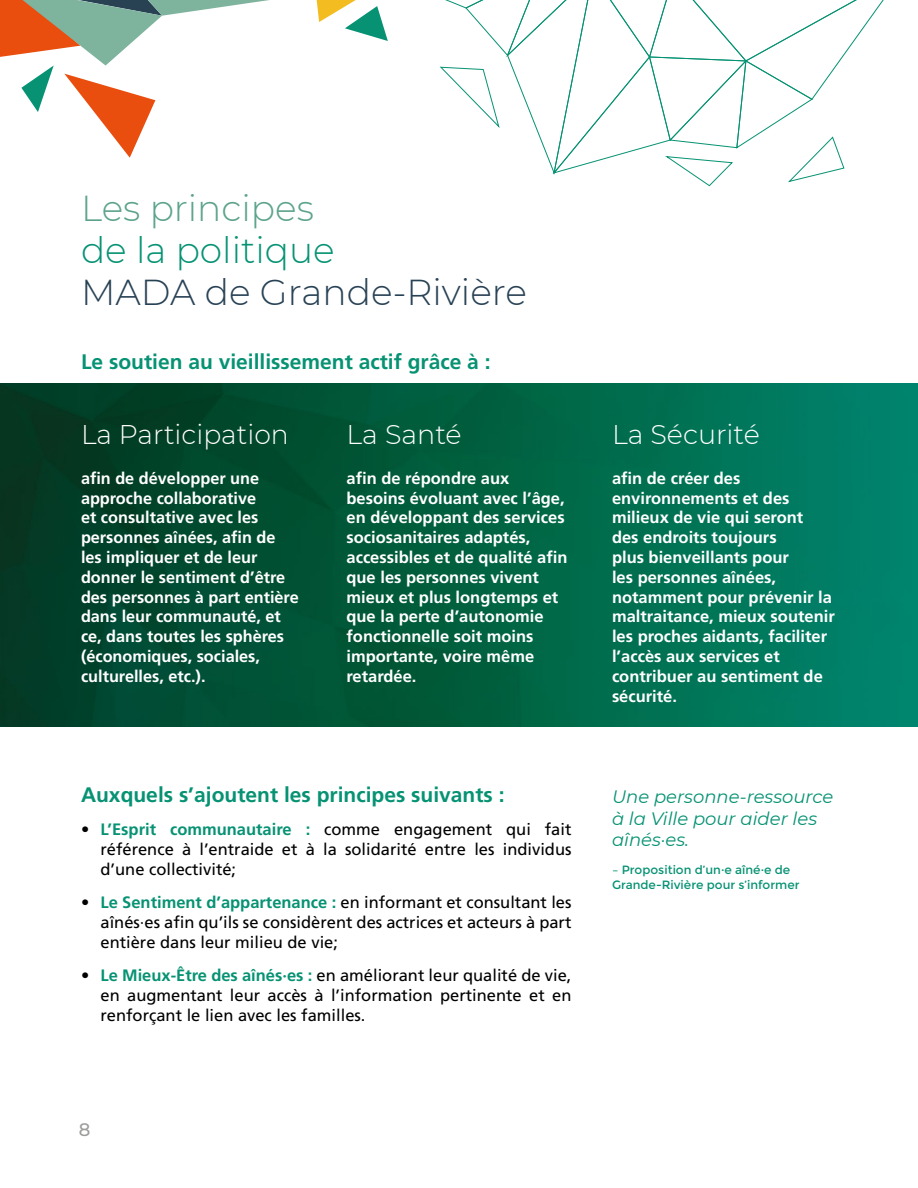
<style>
.page{position:relative;width:918px;height:1188px;background:#fff}
.page>*{position:absolute;margin:0;border:0;box-sizing:border-box;transform-origin:0 0}
.t1{font:300 36px "Montserrat";color:#284255}
.t2{font:300 36px "Montserrat";color:#069273}
.t3{font:300 36px "Montserrat";color:#5ca38c}
.t4{font:300 27px "Montserrat";color:#fff}
.t5{font:700 21px "Frutiger";color:#069273}
.t6{font:italic 18px/21.6px "Montserrat";color:#069273}
.t7{font:500 18px "Montserrat";color:#9d9d9c}
.t8{font:700 16.5px/19.8px "Frutiger";color:#fff}
.t9{font:16.5px/19.8px "Frutiger";color:#000;text-align:justify}
.t10{font:12px/14.4px "Montserrat";color:#069273}
.s1{font-weight:700;color:#069273}
</style>
<div class="page">
<img style="left:0;top:384px;width:918px;height:343px">
<svg style="left:0;top:0;width:269px;height:158px"></svg>
<svg style="left:317px;top:0;width:567px;height:187px"></svg>
<h1 class="t3" style="left:81px;top:184px;width:234px">Les principes</h1>
<h1 class="t2" style="left:81px;top:226px;width:255px">de la politique</h1>
<h1 class="t1" style="left:81px;top:268px;width:448px">MADA de Grande-Rivière</h1>
<p class="t5" style="left:81px;top:350px;width:411px">Le soutien au vieillissement actif grâce à :</p>
<h2 class="t4" style="left:81px;top:416px;width:209px">La Participation</h2>
<p class="t8" style="left:81px;top:468px;width:219px">afin de développer une approche collaborative<br>et consultative avec les personnes aînées, afin de les impliquer et de leur donner le sentiment d’être des personnes à part entière dans leur communauté, et ce, dans toutes les sphères (économiques, sociales, culturelles, etc.).</p>
<h2 class="t4" style="left:346px;top:416px;width:117px">La Santé</h2>
<p class="t8" style="left:346px;top:468px;width:222px">afin de répondre aux besoins évoluant avec l’âge, en développant des services sociosanitaires adaptés, accessibles et de qualité afin que les personnes vivent mieux et plus longtemps et que la perte d’autonomie fonctionnelle soit moins importante, voire même retardée.</p>
<p class="t5" style="left:81px;top:783px;width:425px">Auxquels s’ajoutent les principes suivants :</p>
<p class="t9" style="left:101px;top:820px;width:473px;text-indent:-20px">• <span class="s1">L’Esprit communautaire :</span> comme engagement qui fait référence à l’entraide et à la solidarité entre les individus d’une collectivité;</p>
<p class="t9" style="left:101px;top:893px;width:473px;text-indent:-20px">• <span class="s1">Le Sentiment d’appartenance :</span> en informant et consultant les aînés·es afin qu’ils se considèrent des actrices et acteurs à part entière dans leur milieu de vie;</p>
<p class="t9" style="left:101px;top:965px;width:473px;text-indent:-20px">• <span class="s1">Le Mieux-Être des aînés·es :</span> en améliorant leur qualité de vie, en augmentant leur accès à l’information pertinente et en renforçant le lien avec les familles.</p>
<p class="t7" style="left:79px;top:1117px;width:13px">8</p>
<h2 class="t4" style="left:612px;top:416px;width:149px">La Sécurité</h2>
<p class="t8" style="left:612px;top:468px;width:224px">afin de créer des environnements et des milieux de vie qui seront<br>des endroits toujours<br>plus bienveillants pour<br>les personnes aînées, notamment pour prévenir la maltraitance, mieux soutenir les proches aidants, faciliter l’accès aux services et contribuer au sentiment de sécurité.</p>
<p class="t6" style="left:612px;top:785px;width:223px">Une personne-ressource à la Ville pour aider les aînés·es.</p>
<p class="t10" style="left:612px;top:863px;width:189px">– Proposition d’un·e aîné·e de<br>Grande-Rivière pour s’informer</p>
</div>
